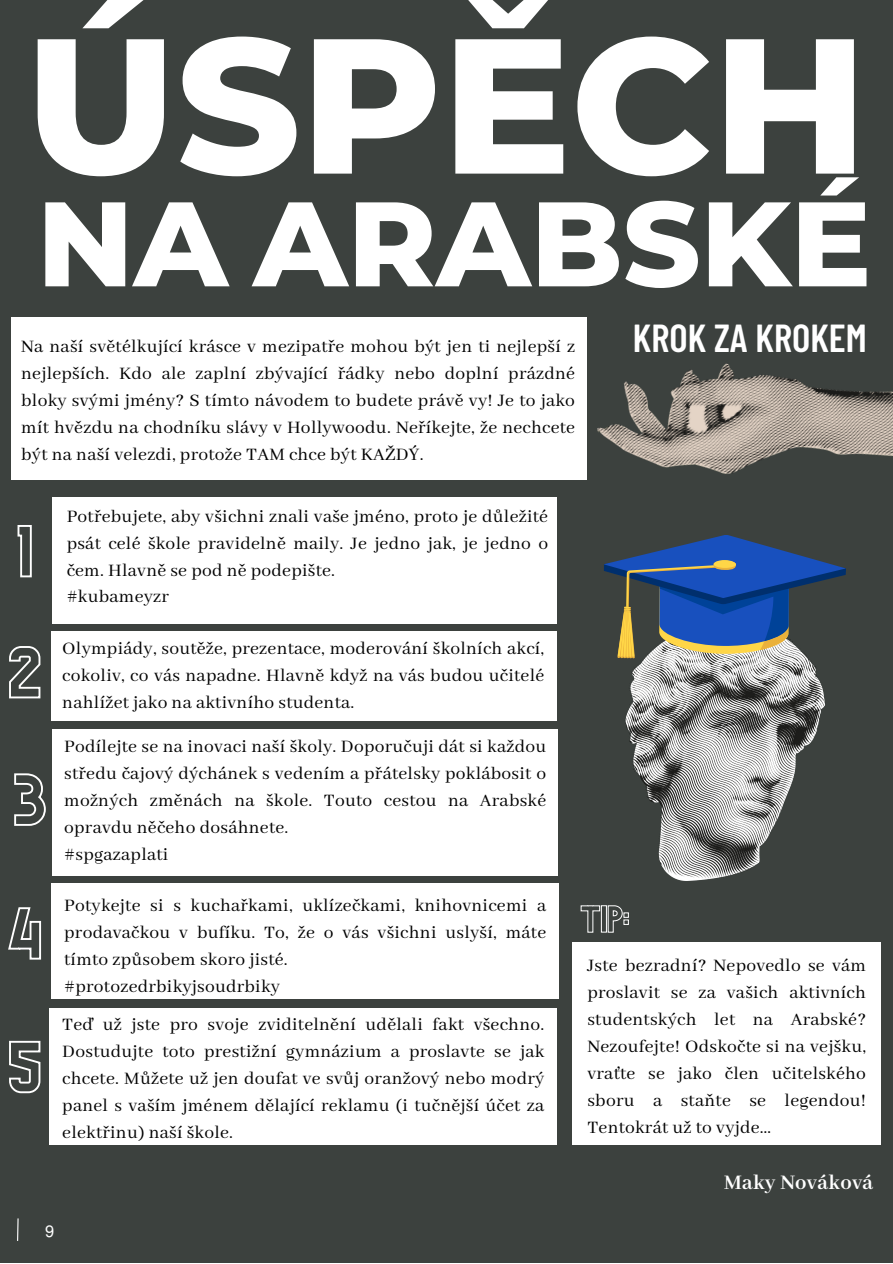
<style>
.page{position:relative;width:893px;height:1264px;background:#fff}
.page>*{position:absolute;margin:0;border:0;box-sizing:border-box;transform-origin:0 0}
.t1{font:800 191.85px "Montserrat";color:#fff}
.t2{font:800 119.85px "Montserrat";color:#fff}
.t3{font:600 39px "Barlow Condensed";color:#fff}
.t4{font:700 22.5px "Abhaya Libre";letter-spacing:.015em;color:#fff}
.t5{font:19.5px/27px "Abhaya Libre";letter-spacing:.015em;color:#000;text-align:justify}
.t6{font:16.5px "Mukti";color:#fff}
</style>
<div class="page">
<div style="left:0;top:0;width:892px;height:1262px;background:#3c413e"></div>
<img style="left:624px;top:658px;width:201px;height:222px">
<img style="left:597px;top:363px;width:295px;height:111px">
<div style="left:52px;top:497px;width:504px;height:126px;background:#fff"></div>
<div style="left:49px;top:1007px;width:508px;height:137px;background:#fff"></div>
<div style="left:52px;top:729px;width:506px;height:146px;background:#fff"></div>
<div style="left:52px;top:631px;width:505px;height:90px;background:#fff"></div>
<div style="left:51px;top:883px;width:507px;height:115px;background:#fff"></div>
<div style="left:572px;top:942px;width:308px;height:203px;background:#fff"></div>
<div style="left:11px;top:317px;width:576px;height:162px;background:#fff"></div>
<svg style="left:604px;top:535px;width:242px;height:123px"></svg>
<div style="left:713px;top:560px;width:23px;height:8px;background:#ffd647;border-radius:50%"></div>
<svg style="left:17px;top:525px;width:15px;height:53px"></svg>
<svg style="left:9px;top:646px;width:32px;height:53px"></svg>
<svg style="left:9px;top:1040px;width:32px;height:54px"></svg>
<svg style="left:8px;top:907px;width:34px;height:53px"></svg>
<svg style="left:14px;top:773px;width:32px;height:53px"></svg>
<svg style="left:580px;top:905px;width:49px;height:28px"></svg>
<svg style="left:17px;top:1218px;width:2px;height:23px"></svg>
<p class="t1" style="left:25px;top:-12px;width:843px">ÚSPĚCH</p>
<p class="t2" style="left:37px;top:170px;width:835px">NA ARABSKÉ</p>
<p class="t5" style="left:21px;top:334px;width:555px">Na naší světélkující krásce v mezipatře mohou být jen ti nejlepší z nejlepších. Kdo ale zaplní zbývající řádky nebo doplní prázdné bloky svými jmény? S tímto návodem to budete právě vy! Je to jako mít hvězdu na chodníku slávy v Hollywoodu. Neříkejte, že nechcete být na naší velezdi, protože TAM chce být KAŽDÝ.</p>
<p class="t3" style="left:633px;top:313px;width:235px">KROK ZA KROKEM</p>
<p class="t5" style="left:67px;top:503px;width:483px">Potřebujete, aby všichni znali vaše jméno, proto je důležité psát celé škole pravidelně maily. Je jedno jak, je jedno o čem. Hlavně se pod ně podepište.</p>
<p class="t5" style="left:67px;top:584px;width:104px">#kubameyzr</p>
<p class="t5" style="left:62px;top:635px;width:483px">Olympiády, soutěže, prezentace, moderování školních akcí, cokoliv, co vás napadne. Hlavně když na vás budou učitelé nahlížet jako na aktivního studenta.</p>
<p class="t5" style="left:64px;top:733px;width:483px">Podílejte se na inovaci naší školy. Doporučuji dát si každou středu čajový dýchánek s vedením a přátelsky poklábosit o možných změnách na škole. Touto cestou na Arabské opravdu něčeho dosáhnete.</p>
<p class="t5" style="left:64px;top:841px;width:106px">#spgazaplati</p>
<p class="t5" style="left:64px;top:892px;width:483px">Potykejte si s kuchařkami, uklízečkami, knihovnicemi a prodavačkou v bufíku. To, že o vás všichni uslyší, máte tímto způsobem skoro jisté.</p>
<p class="t5" style="left:64px;top:973px;width:217px">#protozedrbikyjsoudrbiky</p>
<p class="t5" style="left:62px;top:1011px;width:483px">Teď už jste pro svoje zviditelnění udělali fakt všechno.<br>Dostudujte toto prestižní gymnázium a proslavte se jak chcete. Můžete už jen doufat ve svůj oranžový nebo modrý panel s vaším jménem dělající reklamu (i tučnější účet za elektřinu) naší škole.</p>
<p class="t6" style="left:45px;top:1219px;width:11px">9</p>
<p class="t5" style="left:587px;top:952px;width:280px">Jste bezradní? Nepovedlo se vám proslavit se za vašich aktivních studentských let na Arabské?<br>Nezoufejte! Odskočte si na vejšku, vraťte se jako člen učitelského sboru a staňte se legendou!<br>Tentokrát už to vyjde…</p>
<p class="t4" style="left:724px;top:1169px;width:151px">Maky Nováková</p>
</div>
